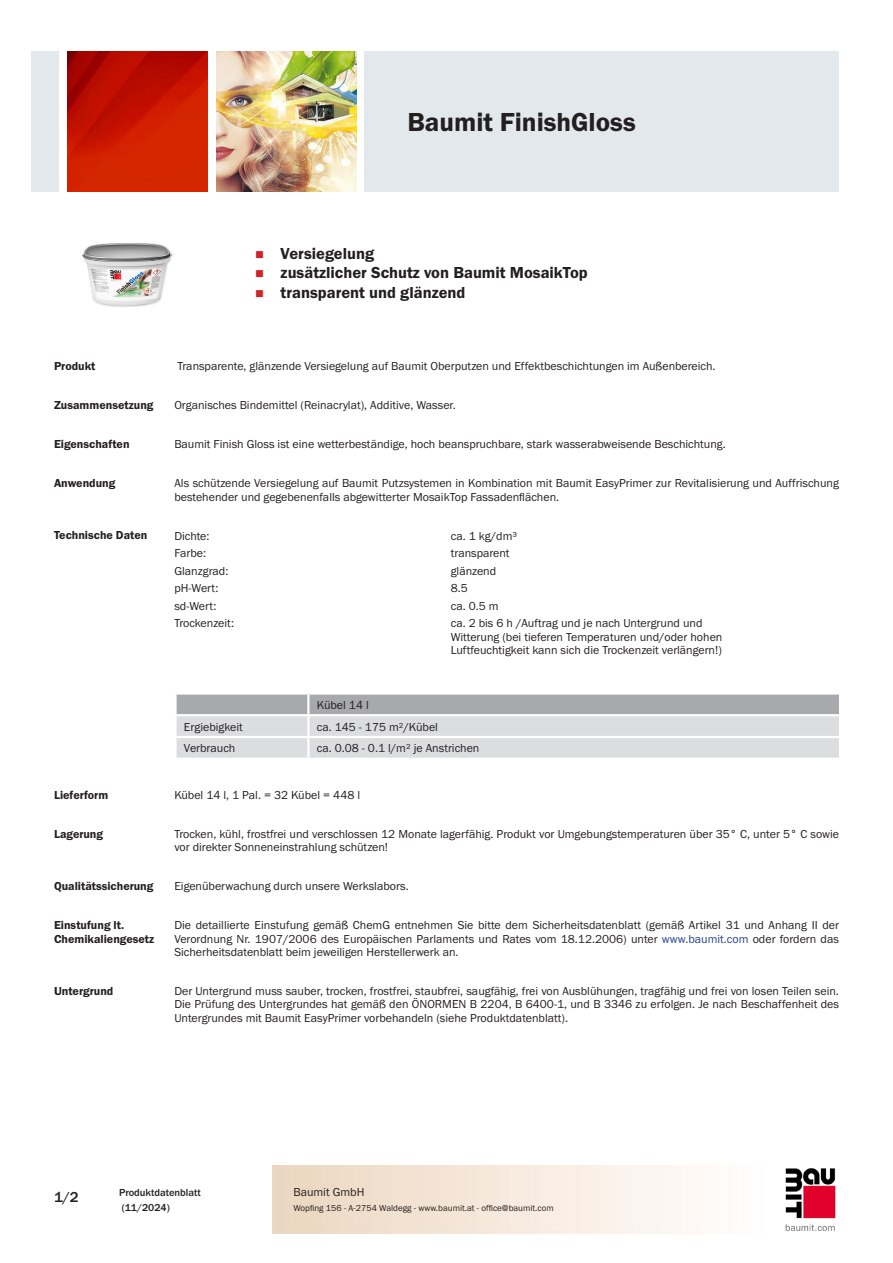
<style>
.page{position:relative;width:893px;height:1263px;background:#fff}
.page>*{position:absolute;margin:0;border:0;box-sizing:border-box;transform-origin:0 0}
.PDS_Produktname{font:27px "BM Franklin Gothic URW Dem";color:#231f20}
.t1{font:16.5px "BM Franklin Gothic URW Dem";color:#231f20}
.t2{font:500 15px "BM Franklin Gothic URW";color:#231f20}
.PDS_Standard{font:12px/13.5px "BM Franklin Gothic URW Boo";color:#231f20}
.PDS_Standard_linksbü{font:12px/13.5px "BM Franklin Gothic URW Boo";color:#231f20}
.PDS_Header{font:12px/13.5px "BM Franklin Gothic URW Dem";color:#231f20}
.t3{font:500 10.5px/15px "BM Franklin Gothic URW";color:#231f20}
.t4{font:9px "BM Franklin Gothic URW Boo";color:#231f20}
.s1{color:#253f8e}
</style>
<div class="page">
<img style="left:785px;top:1168px;width:51px;height:63px">
<div style="left:32px;top:51px;width:27px;height:140px;background:#e2e8eb"></div>
<img style="left:68px;top:52px;width:140px;height:139px">
<img style="left:216px;top:51px;width:141px;height:140px">
<div style="left:365px;top:51px;width:474px;height:140px;background:#e2e8eb"></div>
<img style="left:82px;top:243px;width:91px;height:64px">
<svg style="left:175px;top:693px;width:665px;height:65px;background:#cdced0"></svg>
<hr style="left:174px;top:714px;width:134px;height:2px;background:#fff">
<hr style="left:174px;top:716px;width:3px;height:20px;background:#fff">
<hr style="left:308px;top:714px;width:533px;height:2px;background:#fff">
<hr style="left:307px;top:716px;width:2px;height:20px;background:#fff">
<hr style="left:839px;top:716px;width:2px;height:20px;background:#fff">
<hr style="left:174px;top:736px;width:134px;height:2px;background:#fff">
<hr style="left:174px;top:738px;width:3px;height:20px;background:#fff">
<hr style="left:308px;top:736px;width:533px;height:2px;background:#fff">
<hr style="left:307px;top:738px;width:2px;height:20px;background:#fff">
<hr style="left:839px;top:738px;width:2px;height:20px;background:#fff">
<p class="PDS_Produktname" style="left:407px;top:106px;width:230px">Baumit FinishGloss</p>
<p class="t1" style="left:281px;top:243px;width:95px">Versiegelung</p>
<p class="t1" style="left:281px;top:263px;width:309px">zusätzlicher Schutz von Baumit MosaikTop</p>
<p class="t1" style="left:281px;top:282px;width:186px">transparent und glänzend</p>
<p class="PDS_Header" style="left:54px;top:360px;width:43px">Produkt</p>
<p class="PDS_Standard" style="left:177px;top:360px;width:540px">Transparente, glänzende Versiegelung auf Baumit Oberputzen und Effektbeschichtungen im Außenbereich.</p>
<p class="PDS_Header" style="left:54px;top:399px;width:101px">Zusammensetzung</p>
<p class="PDS_Standard" style="left:174px;top:399px;width:283px">Organisches Bindemittel (Reinacrylat), Additive, Wasser.</p>
<p class="PDS_Header" style="left:54px;top:438px;width:77px">Eigenschaften</p>
<p class="PDS_Standard" style="left:174px;top:438px;width:553px">Baumit Finish Gloss ist eine wetterbeständige, hoch beanspruchbare, stark wasserabweisende Beschichtung.</p>
<p class="PDS_Header" style="left:54px;top:477px;width:63px">Anwendung</p>
<p class="PDS_Standard" style="left:174px;top:477px;width:666px">Als schützende Versiegelung auf Baumit Putzsystemen in Kombination mit Baumit EasyPrimer zur Revitalisierung und Auffrischung bestehender und gegebenenfalls abgewitterter MosaikTop Fassadenflächen.</p>
<p class="PDS_Header" style="left:54px;top:529px;width:95px">Technische Daten</p>
<p class="PDS_Standard_linksbü" style="left:174px;top:529px;width:37px">Dichte:</p>
<p class="PDS_Standard_linksbü" style="left:451px;top:529px;width:68px">ca. 1 kg/dm³</p>
<p class="PDS_Standard_linksbü" style="left:174px;top:546px;width:33px">Farbe:</p>
<p class="PDS_Standard_linksbü" style="left:451px;top:546px;width:60px">transparent</p>
<p class="PDS_Standard_linksbü" style="left:174px;top:564px;width:56px">Glanzgrad:</p>
<p class="PDS_Standard_linksbü" style="left:451px;top:564px;width:47px">glänzend</p>
<p class="PDS_Standard_linksbü" style="left:174px;top:581px;width:46px">pH-Wert:</p>
<p class="PDS_Standard_linksbü" style="left:451px;top:581px;width:19px">8.5</p>
<p class="PDS_Standard_linksbü" style="left:174px;top:599px;width:44px">sd-Wert:</p>
<p class="PDS_Standard_linksbü" style="left:451px;top:599px;width:49px">ca. 0.5 m</p>
<p class="PDS_Standard_linksbü" style="left:174px;top:616px;width:61px">Trockenzeit:</p>
<p class="PDS_Standard_linksbü" style="left:451px;top:616px;width:273px">ca. 2 bis 6 h /Auftrag und je nach Untergrund und<br>Witterung (bei tieferen Temperaturen und/oder hohen<br>Luftfeuchtigkeit kann sich die Trockenzeit verlängern!)</p>
<p class="PDS_Standard_linksbü" style="left:317px;top:698px;width:53px">Kübel 14 l</p>
<p class="PDS_Standard_linksbü" style="left:184px;top:720px;width:60px">Ergiebigkeit</p>
<p class="PDS_Standard_linksbü" style="left:317px;top:720px;width:123px">ca. 145 - 175 m²/Kübel</p>
<p class="PDS_Standard_linksbü" style="left:184px;top:742px;width:53px">Verbrauch</p>
<p class="PDS_Standard_linksbü" style="left:317px;top:742px;width:164px">ca. 0.08 - 0.1 l/m² je Anstrichen</p>
<p class="PDS_Header" style="left:54px;top:788px;width:56px">Lieferform</p>
<p class="PDS_Standard" style="left:174px;top:788px;width:187px">Kübel 14 l, 1 Pal. = 32 Kübel = 448 l</p>
<p class="PDS_Header" style="left:54px;top:827px;width:51px">Lagerung</p>
<p class="PDS_Standard" style="left:174px;top:827px;width:666px">Trocken, kühl, frostfrei und verschlossen 12 Monate lagerfähig. Produkt vor Umgebungstemperaturen über 35° C, unter 5° C sowie vor direkter Sonneneinstrahlung schützen!</p>
<p class="PDS_Header" style="left:54px;top:879px;width:101px">Qualitätssicherung</p>
<p class="PDS_Standard" style="left:174px;top:879px;width:236px">Eigenüberwachung durch unsere Werkslabors.</p>
<p class="PDS_Header" style="left:54px;top:918px;width:102px">Einstufung lt.<br>Chemikaliengesetz</p>
<p class="PDS_Standard" style="left:174px;top:918px;width:666px;text-align:justify">Die detaillierte Einstufung gemäß ChemG entnehmen Sie bitte dem Sicherheitsdatenblatt (gemäß Artikel 31 und Anhang II der Verordnung Nr. 1907/2006 des Europäischen Parlaments und Rates vom 18.12.2006) unter <span class="s1">www.baumit.com</span> oder fordern das Sicherheitsdatenblatt beim jeweiligen Herstellerwerk an.</p>
<p class="PDS_Header" style="left:54px;top:984px;width:61px">Untergrund</p>
<p class="PDS_Standard" style="left:174px;top:984px;width:666px;text-align:justify">Der Untergrund muss sauber, trocken, frostfrei, staubfrei, saugfähig, frei von Ausblühungen, tragfähig und frei von losen Teilen sein.<br>Die Prüfung des Untergrundes hat gemäß den ÖNORMEN B 2204, B 6400-1, und B 3346 zu erfolgen. Je nach Beschaffenheit des Untergrundes mit Baumit EasyPrimer vorbehandeln (siehe Produktdatenblatt).</p>
<p class="t2" style="left:54px;top:1188px;width:26px">1/2</p>
<p class="t3" style="left:119px;top:1185px;width:83px">Produktdatenblatt (11/2024)</p>
<p class="PDS_Standard" style="left:293px;top:1185px;width:73px">Baumit GmbH</p>
<p class="t4" style="left:293px;top:1202px;width:262px">Wopfing 156 - A-2754 Waldegg - www.baumit.at - office@baumit.com</p>
</div>
